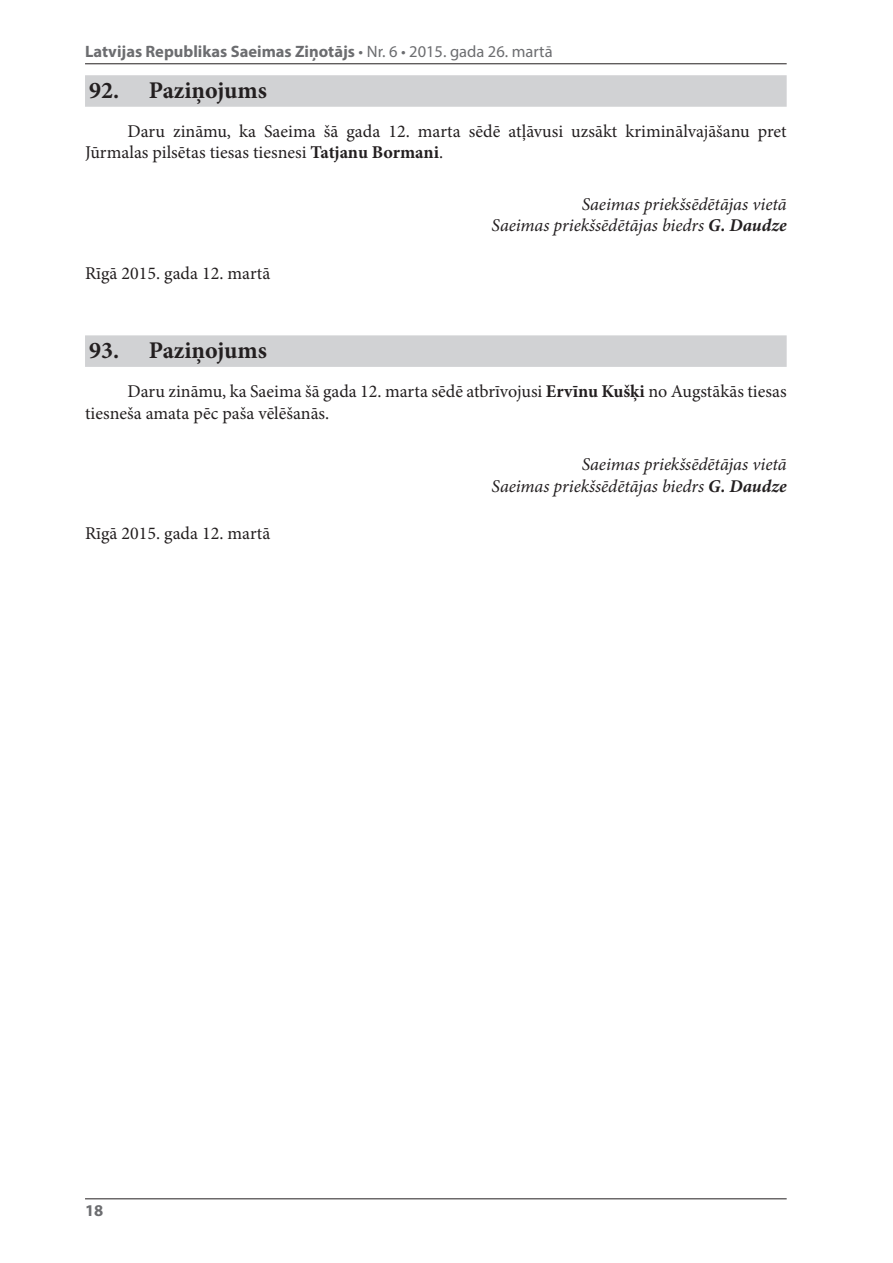
<style>
.page{position:relative;width:893px;height:1263px;background:#fff}
.page>*{position:absolute;margin:0;border:0;box-sizing:border-box;transform-origin:0 0}
.t1{font:700 24px "Minion Pro";color:#231f20}
.t2{font:18px/21.6px "Minion Pro";color:#231f20}
.t3{font:italic 18px/21.6px "Minion Pro";letter-spacing:-.005em;color:#231f20;text-align:right}
.t4{font:700 16.5px "Myriad Pro";color:#6c6d70}
.s1{font-weight:400}
.s2{font-weight:700}
</style>
<div class="page">
<hr style="left:85px;top:63px;width:702px;height:1px;background:#231f20">
<hr style="left:85px;top:1198px;width:702px;height:1px;background:#231f20">
<div style="left:85px;top:75px;width:702px;height:32px;background:#d1d2d4"></div>
<div style="left:85px;top:335px;width:702px;height:32px;background:#d1d2d4"></div>
<p class="t4" style="left:85px;top:41px;width:469px">Latvijas Republikas Saeimas Ziņotājs <span class="s1">• Nr. 6 • 2015. gada 26. martā</span></p>
<h1 class="t1" style="left:89px;top:74px;width:179px">92. Paziņojums</h1>
<p class="t2" style="left:85px;top:120px;width:703px;text-indent:43px">Daru zināmu, ka Saeima šā gada 12. marta sēdē atļāvusi uzsākt kriminālvajāšanu pret<br>Jūrmalas pilsētas tiesas tiesnesi <span class="s2">Tatjanu Bormani</span>.</p>
<p class="t3" style="left:491px;top:193px;width:297px">Saeimas priekšsēdētājas vietā<br>Saeimas priekšsēdētājas biedrs <span class="s2">G. Daudze</span></p>
<p class="t2" style="left:85px;top:262px;width:187px">Rīgā 2015. gada 12. martā</p>
<h1 class="t1" style="left:89px;top:334px;width:179px">93. Paziņojums</h1>
<p class="t2" style="left:85px;top:380px;width:703px;text-indent:43px">Daru zināmu, ka Saeima šā gada 12. marta sēdē atbrīvojusi <span class="s2">Ervīnu Kušķi</span> no Augstākās tiesas tiesneša amata pēc paša vēlēšanās.</p>
<p class="t3" style="left:491px;top:453px;width:297px">Saeimas priekšsēdētājas vietā<br>Saeimas priekšsēdētājas biedrs <span class="s2">G. Daudze</span></p>
<p class="t2" style="left:85px;top:522px;width:187px">Rīgā 2015. gada 12. martā</p>
<p class="t4" style="left:85px;top:1199px;width:20px">18</p>
</div>
